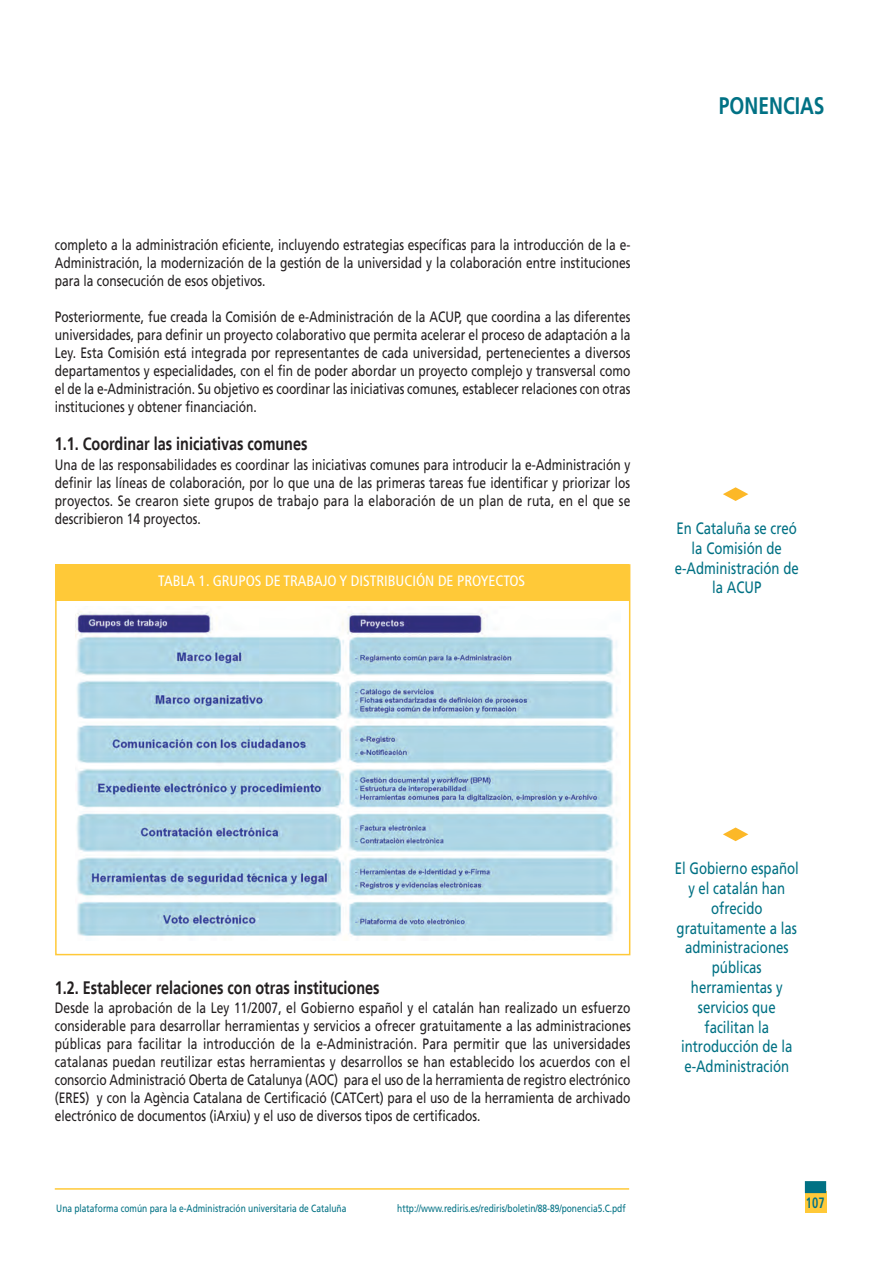
<style>
.page{position:relative;width:895px;height:1264px;background:#fff}
.page>*{position:absolute;margin:0;border:0;box-sizing:border-box;transform-origin:0 0}
.t1{font:700 24px "Frutiger LT Std";color:#007184;scale:.8 1}
.t2{font:700 18px "Frutiger LT";color:#231f20;scale:.8 1}
.t3{font:16.5px/19.8px "Frutiger LT Std";color:#007184;text-align:center;scale:.8 1}
.t4{font:15px/18px "Frutiger LT Std";color:#231f20;text-align:justify;scale:.8 1}
.t5{font:condensed 15px "Frutiger LT Std";color:#fff}
.t6{font:700 condensed 15px "Frutiger LT Std";color:#007184;scale:.8 1}
.t7{font:10.5px "Frutiger LT Std";color:#007184;scale:.8 1}
</style>
<div class="page">
<div style="left:804px;top:1191px;width:22px;height:22px;background:#ffc938"></div>
<div style="left:804px;top:1181px;width:22px;height:12px;background:#007184"></div>
<hr style="left:55px;top:1188px;width:574px;height:2px;background:#ffc938">
<svg style="left:723px;top:487px;width:25px;height:14px"></svg>
<svg style="left:723px;top:827px;width:25px;height:14px"></svg>
<img style="left:75px;top:611px;width:543px;height:326px">
<div style="left:55px;top:564px;width:573px;height:36px;background:#ffc938"></div>
<h1 class="t1" style="left:719px;top:96px;width:134px">PONENCIAS</h1>
<p class="t4" style="left:55px;top:237px;width:721px">completo a la administración eficiente, incluyendo estrategias específicas para la introducción de la e-Administración, la modernización de la gestión de la universidad y la colaboración entre instituciones para la consecución de esos objetivos.</p>
<p class="t4" style="left:55px;top:309px;width:721px">Posteriormente, fue creada la Comisión de e-Administración de la ACUP, que coordina a las diferentes universidades, para definir un proyecto colaborativo que permita acelerar el proceso de adaptación a la Ley. Esta Comisión está integrada por representantes de cada universidad, pertenecientes a diversos departamentos y especialidades, con el fin de poder abordar un proyecto complejo y transversal como el de la e-Administración. Su objetivo es coordinar las iniciativas comunes, establecer relaciones con otras instituciones y obtener financiación.</p>
<p class="t2" style="left:55px;top:434px;width:317px">1.1. Coordinar las iniciativas comunes</p>
<p class="t4" style="left:55px;top:457px;width:721px">Una de las responsabilidades es coordinar las iniciativas comunes para introducir la e-Administración y definir las líneas de colaboración, por lo que una de las primeras tareas fue identificar y priorizar los proyectos. Se crearon siete grupos de trabajo para la elaboración de un plan de ruta, en el que se describieron 14 proyectos.</p>
<p class="t5" style="left:158px;top:575px;width:368px">TABLA 1. GRUPOS DE TRABAJO Y DISTRIBUCIÓN DE PROYECTOS</p>
<p class="t3" style="left:674px;top:520px;width:156px">En Cataluña se creó la Comisión de e-Administración de la ACUP</p>
<p class="t2" style="left:55px;top:977px;width:407px">1.2. Establecer relaciones con otras instituciones</p>
<p class="t4" style="left:55px;top:1000px;width:721px">Desde la aprobación de la Ley 11/2007, el Gobierno español y el catalán han realizado un esfuerzo considerable para desarrollar herramientas y servicios a ofrecer gratuitamente a las administraciones públicas para facilitar la introducción de la e-Administración. Para permitir que las universidades catalanas puedan reutilizar estas herramientas y desarrollos se han establecido los acuerdos con el consorcio Administració Oberta de Catalunya (AOC) para el uso de la herramienta de registro electrónico (ERES) y con la Agència Catalana de Certificació (CATCert) para el uso de la herramienta de archivado electrónico de documentos (iArxiu) y el uso de diversos tipos de certificados.</p>
<p class="t7" style="left:56px;top:1204px;width:364px">Una plataforma común para la e-Administración universitaria de Cataluña</p>
<p class="t7" style="left:397px;top:1204px;width:287px">http://www.rediris.es/rediris/boletin/88-89/ponencia5.C.pdf</p>
<p class="t3" style="left:674px;top:860px;width:156px">El Gobierno español y el catalán han ofrecido gratuitamente a las administraciones públicas herramientas y servicios que facilitan la introducción de la e-Administración</p>
<p class="t6" style="left:805px;top:1196px;width:25px">107</p>
</div>
